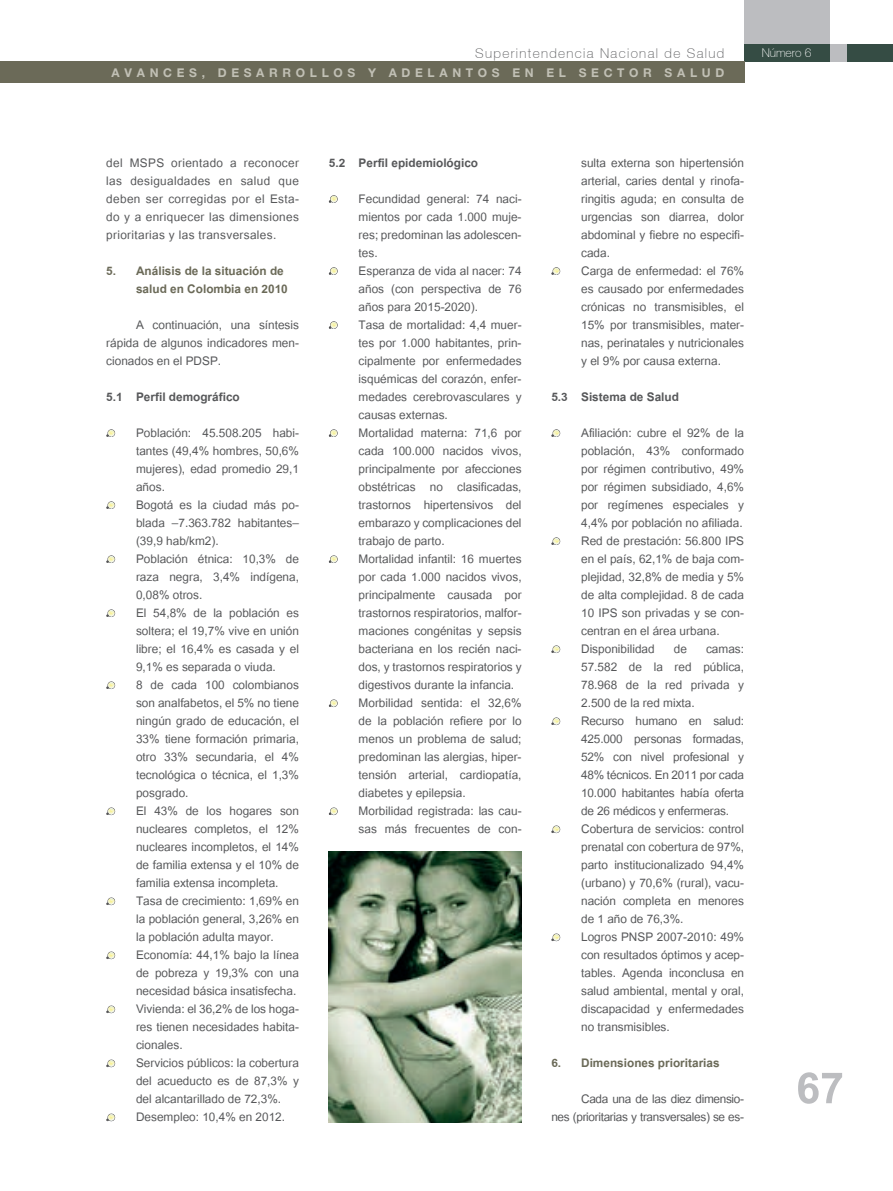
<style>
.page{position:relative;width:893px;height:1191px;background:#fff}
.page>*{position:absolute;margin:0;border:0;box-sizing:border-box;transform-origin:0 0}
.t1{font:700 60px "Utsaah";color:#bcbdc0}
.t2{font:16.5px/18px "Utsaah";color:#57585a}
.t3{font:700 16.5px/18px "Utsaah";color:#6b6a58;text-align:right}
.t4{font:16.5px/18px "Utsaah";letter-spacing:-.02em;color:#57585a;text-align:right}
.t5{font:700 16.5px "Utsaah";color:#57585a}
.t6{font:100 13.5px "Context Reprise Thin S Si";letter-spacing:.1em;color:#57585a}
.t7{font:700 12px "Context Reprise S Si";letter-spacing:.39em;color:#c1c0b5}
.t8{font:100 12px "Context Reprise Thin S Si";color:#fff}
</style>
<div class="page">
<div style="left:812px;top:45px;width:66px;height:17px;background:#bcbdc0"></div>
<div style="left:744px;top:0;width:85px;height:48px;background:#bcbdc0"></div>
<div style="left:744px;top:44px;width:85px;height:17px;background:#354c44"></div>
<div style="left:848px;top:45px;width:45px;height:17px;background:#354c44"></div>
<div style="left:0;top:62px;width:744px;height:21px;background:#6b6a58"></div>
<svg style="left:106px;top:429px;width:9px;height:8px"></svg>
<svg style="left:106px;top:501px;width:9px;height:8px"></svg>
<svg style="left:106px;top:555px;width:9px;height:8px"></svg>
<svg style="left:106px;top:609px;width:9px;height:8px"></svg>
<svg style="left:106px;top:681px;width:9px;height:8px"></svg>
<svg style="left:106px;top:807px;width:9px;height:8px"></svg>
<svg style="left:106px;top:897px;width:9px;height:8px"></svg>
<svg style="left:106px;top:951px;width:9px;height:8px"></svg>
<svg style="left:106px;top:1005px;width:9px;height:8px"></svg>
<svg style="left:106px;top:1059px;width:9px;height:8px"></svg>
<svg style="left:106px;top:1113px;width:9px;height:8px"></svg>
<svg style="left:329px;top:195px;width:9px;height:8px"></svg>
<svg style="left:329px;top:267px;width:9px;height:8px"></svg>
<svg style="left:329px;top:321px;width:9px;height:8px"></svg>
<svg style="left:329px;top:429px;width:9px;height:8px"></svg>
<svg style="left:329px;top:555px;width:9px;height:8px"></svg>
<svg style="left:329px;top:699px;width:9px;height:8px"></svg>
<svg style="left:329px;top:807px;width:9px;height:8px"></svg>
<svg style="left:551px;top:267px;width:9px;height:8px"></svg>
<svg style="left:551px;top:429px;width:9px;height:8px"></svg>
<svg style="left:551px;top:537px;width:9px;height:8px"></svg>
<svg style="left:551px;top:645px;width:9px;height:8px"></svg>
<svg style="left:551px;top:717px;width:9px;height:8px"></svg>
<svg style="left:551px;top:825px;width:9px;height:8px"></svg>
<svg style="left:551px;top:933px;width:9px;height:8px"></svg>
<img style="left:329px;top:851px;width:193px;height:272px">
<p class="t6" style="left:475px;top:46px;width:250px">Superintendencia Nacional de Salud</p>
<p class="t8" style="left:762px;top:46px;width:51px">Número 6</p>
<p class="t7" style="left:112px;top:65px;width:614px">AVANCES, DESARROLLOS Y ADELANTOS EN EL SECTOR SALUD</p>
<p class="t2" style="left:106px;top:155px;width:194px;text-align:justify">del MSPS orientado a reconocer las desigualdades en salud que deben ser corregidas por el Esta&shy;do y a enriquecer las dimensiones prioritarias y las transversales.</p>
<p class="t3" style="left:106px;top:263px;width:183px">5. Análisis de la situación de salud en Colombia en 2010</p>
<p class="t2" style="left:106px;top:317px;width:194px;text-align:justify;text-indent:30px">A continuación, una síntesis rápida de algunos indicadores men&shy;cionados en el PDSP.</p>
<p class="t5" style="left:106px;top:389px;width:135px">5.1 Perfil demográfico</p>
<p class="t2" style="left:136px;top:425px;width:164px">Población: 45.508.205 habi&shy;tantes (49,4% hombres, 50,6% mujeres), edad promedio 29,1 años.<br>Bogotá es la ciudad más po&shy;blada –7.363.782 habitantes– (39,9 hab/km2).<br>Población étnica: 10,3% de raza negra, 3,4% indígena,<br>0,08% otros.<br>El 54,8% de la población es soltera; el 19,7% vive en unión libre; el 16,4% es casada y el<br>9,1% es separada o viuda.<br>8 de cada 100 colombianos son analfabetos, el 5% no tiene ningún grado de educación, el<br>33% tiene formación primaria, otro 33% secundaria, el 4% tecnológica o técnica, el 1,3% posgrado.<br>El 43% de los hogares son nucleares completos, el 12% nucleares incompletos, el 14% de familia extensa y el 10% de familia extensa incompleta.<br>Tasa de crecimiento: 1,69% en la población general, 3,26% en la población adulta mayor.<br>Economía: 44,1% bajo la línea de pobreza y 19,3% con una necesidad básica insatisfecha.<br>Vivienda: el 36,2% de los hoga&shy;res tienen necesidades habita&shy;cionales.<br>Servicios públicos: la cobertura del acueducto es de 87,3% y del alcantarillado de 72,3%.<br>Desempleo: 10,4% en 2012.</p>
<p class="t5" style="left:329px;top:155px;width:151px">5.2 Perfil epidemiológico</p>
<p class="t2" style="left:359px;top:191px;width:164px">Fecundidad general: 74 naci&shy;mientos por cada 1.000 muje&shy;res; predominan las adolescen&shy;tes.<br>Esperanza de vida al nacer: 74 años (con perspectiva de 76 años para 2015-2020).<br>Tasa de mortalidad: 4,4 muer&shy;tes por 1.000 habitantes, prin&shy;cipalmente por enfermedades isquémicas del corazón, enfer&shy;medades cerebrovasculares y causas externas.<br>Mortalidad materna: 71,6 por cada 100.000 nacidos vivos, principalmente por afecciones obstétricas no clasificadas, trastornos hipertensivos del embarazo y complicaciones del trabajo de parto.<br>Mortalidad infantil: 16 muertes por cada 1.000 nacidos vivos, principalmente causada por trastornos respiratorios, malfor&shy;maciones congénitas y sepsis bacteriana en los recién naci&shy;dos, y trastornos respiratorios y digestivos durante la infancia.<br>Morbilidad sentida: el 32,6% de la población refiere por lo menos un problema de salud; predominan las alergias, hiper&shy;tensión arterial, cardiopatía, diabetes y epilepsia.<br>Morbilidad registrada: las cau&shy;sas más frecuentes de con-</p>
<p class="t2" style="left:581px;top:155px;width:164px">sulta externa son hipertensión arterial, caries dental y rinofa&shy;ringitis aguda; en consulta de urgencias son diarrea, dolor abdominal y fiebre no especifi&shy;cada.<br>Carga de enfermedad: el 76% es causado por enfermedades crónicas no transmisibles, el<br>15% por transmisibles, mater&shy;nas, perinatales y nutricionales y el 9% por causa externa.</p>
<p class="t5" style="left:551px;top:389px;width:129px">5.3 Sistema de Salud</p>
<p class="t2" style="left:581px;top:425px;width:165px">Afiliación: cubre el 92% de la población, 43% conformado por régimen contributivo, 49% por régimen subsidiado, 4,6% por regímenes especiales y<br>4,4% por población no afiliada.<br>Red de prestación: 56.800 IPS en el país, 62,1% de baja com&shy;plejidad, 32,8% de media y 5% de alta complejidad. 8 de cada<br>10 IPS son privadas y se con&shy;centran en el área urbana.<br>Disponibilidad de camas:<br>57.582 de la red pública,<br>78.968 de la red privada y<br>2.500 de la red mixta.<br>Recurso humano en salud:<br>425.000 personas formadas,<br>52% con nivel profesional y<br>48% técnicos. En 2011 por cada<br>10.000 habitantes había oferta de 26 médicos y enfermeras.<br>Cobertura de servicios: control prenatal con cobertura de 97%, parto institucionalizado 94,4% (urbano) y 70,6% (rural), vacu&shy;nación completa en menores de 1 año de 76,3%.<br>Logros PNSP 2007-2010: 49% con resultados óptimos y acep&shy;tables. Agenda inconclusa en salud ambiental, mental y oral, discapacidad y enfermedades no transmisibles.</p>
<p class="t3" style="left:551px;top:1055px;width:170px">6. Dimensiones prioritarias</p>
<p class="t4" style="left:551px;top:1091px;width:194px">Cada una de las diez dimensio-<br>nes (prioritarias y transversales) se es-</p>
<h1 class="t1" style="left:796px;top:1058px;width:49px">67</h1>
</div>
